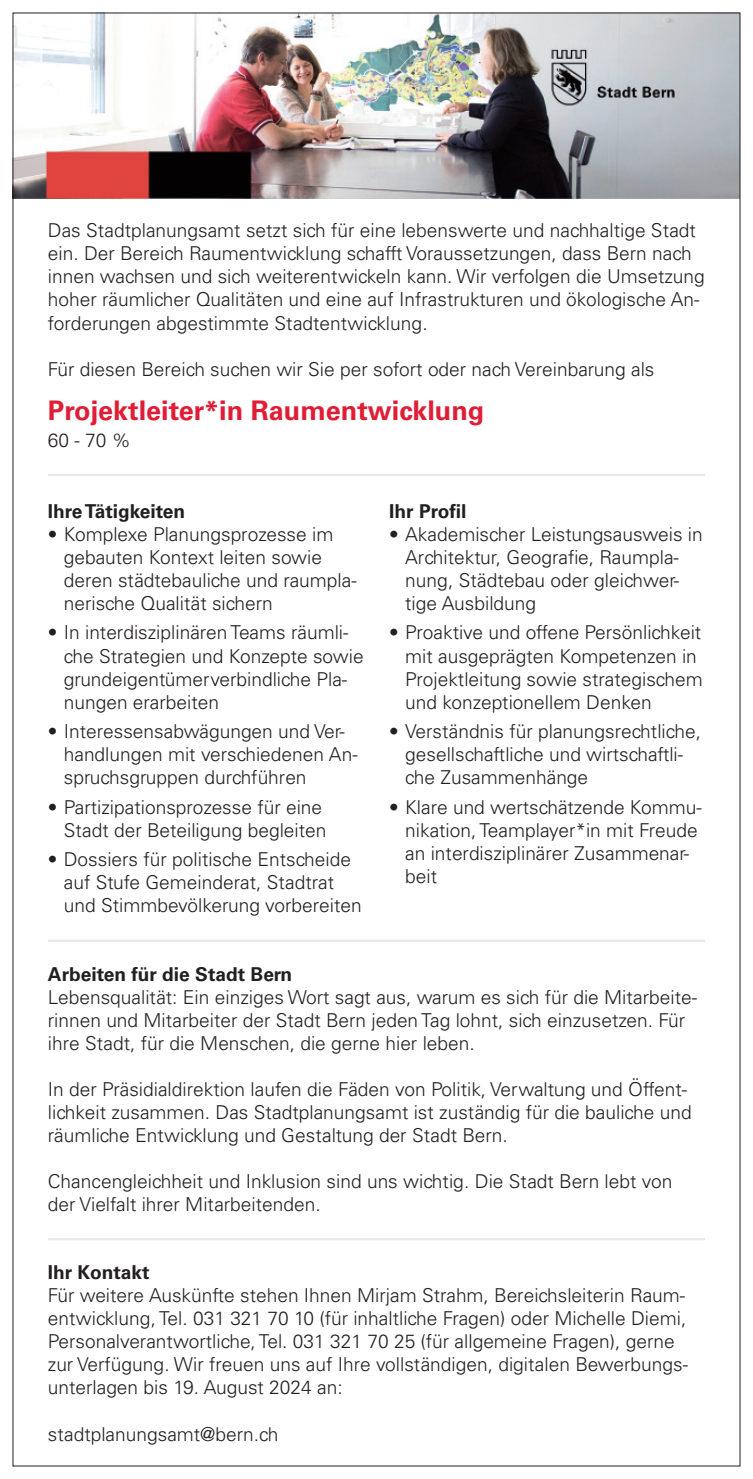
<style>
.page{position:relative;width:753px;height:1479px;background:#fff}
.page>*{position:absolute;margin:0;border:0;box-sizing:border-box;transform-origin:0 0}
.t1{font:700 27px "Univers LT Std";color:#df1e36}
.t2{font:300 19.12px/22.9px "Univers LT Std";color:#231f20}
.t3{font:700 19.12px "Univers LT Std";color:#231f20}
</style>
<div class="page">
<img style="left:15px;top:15px;width:723px;height:183px">
<hr style="left:48px;top:474px;width:657px;height:2px;background:#e7e8e9">
<hr style="left:48px;top:939px;width:657px;height:2px;background:#e7e8e9">
<hr style="left:48px;top:1237px;width:657px;height:3px;background:#e7e8e9">
<p class="t2" style="left:48px;top:221px;width:658px">Das Stadtplanungsamt setzt sich für eine lebenswerte und nachhaltige Stadt ein. Der Bereich Raumentwicklung schafft Voraussetzungen, dass Bern nach innen wachsen und sich weiterentwickeln kann. Wir verfolgen die Umsetzung hoher räumlicher Qualitäten und eine auf Infrastrukturen und ökologische An&shy;forderungen abgestimmte Stadtentwicklung.</p>
<p class="t2" style="left:48px;top:359px;width:608px">Für diesen Bereich suchen wir Sie per sofort oder nach Vereinbarung als</p>
<h1 class="t1" style="left:48px;top:400px;width:438px">Projektleiter*in Raumentwicklung</h1>
<p class="t2" style="left:48px;top:430px;width:84px">60-70%</p>
<p class="t3" style="left:48px;top:504px;width:139px">IhreTätigkeiten</p>
<p class="t2" style="left:64px;top:524px;width:294px;text-indent:-16px">• Komplexe Planungsprozesse im gebauten Kontext leiten sowie deren städtebauliche und raumpla&shy;nerische Qualität sichern</p>
<p class="t2" style="left:64px;top:623px;width:301px;text-indent:-16px">• In interdisziplinären Teams räumli&shy;che Strategien und Konzepte sowie grundeigentümerverbindliche Pla&shy;nungen erarbeiten</p>
<p class="t2" style="left:64px;top:721px;width:295px;text-indent:-16px">• Interessensabwägungen und Ver&shy;handlungen mit verschiedenen An&shy;spruchsgruppen durchführen</p>
<p class="t2" style="left:48px;top:797px;width:280px;text-align:right">• Partizipationsprozesse für eine<br>Stadt der Beteiligung begleiten</p>
<p class="t2" style="left:64px;top:849px;width:299px;text-indent:-16px">• Dossiers für politische Entscheide auf Stufe Gemeinderat, Stadtrat und Stimmbevölkerung vorbereiten</p>
<p class="t3" style="left:389px;top:504px;width:79px">Ihr Profil</p>
<p class="t2" style="left:405px;top:524px;width:299px;text-indent:-16px">• Akademischer Leistungsausweis in<br>Architektur, Geografie, Raumpla&shy;nung, Städtebau oder gleichwer&shy;tige Ausbildung</p>
<p class="t2" style="left:405px;top:623px;width:299px;text-indent:-16px">• Proaktive und offene Persönlichkeit mit ausgeprägten Kompetenzen in Projektleitung sowie strategischem und konzeptionellem Denken</p>
<p class="t2" style="left:405px;top:721px;width:297px;text-indent:-16px">• Verständnis für planungsrechtliche, gesellschaftliche und wirtschaftli&shy;che Zusammenhänge</p>
<p class="t2" style="left:405px;top:797px;width:298px;text-indent:-16px">• Klare und wertschätzende Kommu&shy;nikation, Teamplayer*in mit Freude an interdisziplinärer Zusammenar&shy;beit</p>
<p class="t3" style="left:48px;top:966px;width:246px">Arbeiten für die Stadt Bern</p>
<p class="t2" style="left:48px;top:986px;width:650px">Lebensqualität: Ein einziges Wort sagt aus, warum es sich für die Mitarbeite&shy;rinnen und Mitarbeiter der Stadt Bern jeden Tag lohnt, sich einzusetzen. Für ihre Stadt, für die Menschen, die gerne hier leben.</p>
<p class="t2" style="left:48px;top:1079px;width:645px">In der Präsidialdirektion laufen die Fäden von Politik, Verwaltung und Öffent&shy;lichkeit zusammen. Das Stadtplanungsamt ist zuständig für die bauliche und räumliche Entwicklung und Gestaltung der Stadt Bern.</p>
<p class="t2" style="left:48px;top:1171px;width:626px">Chancengleichheit und Inklusion sind uns wichtig. Die Stadt Bern lebt von der Vielfalt ihrer Mitarbeitenden.</p>
<p class="t3" style="left:48px;top:1264px;width:103px">Ihr Kontakt</p>
<p class="t2" style="left:48px;top:1285px;width:641px">Für weitere Auskünfte stehen Ihnen Mirjam Strahm, Bereichsleiterin Raum&shy;entwicklung, Tel. 031 321 70 10 (für inhaltliche Fragen) oder Michelle Diemi, Personalverantwortliche, Tel. 031 321 70 25 (für allgemeine Fragen), gerne zur Verfügung. Wir freuen uns auf Ihre vollständigen, digitalen Bewerbungs&shy;unterlagen bis 19. August 2024 an:</p>
<p class="t2" style="left:48px;top:1423px;width:232px">stadtplanungsamt@bern.ch</p>
</div>
